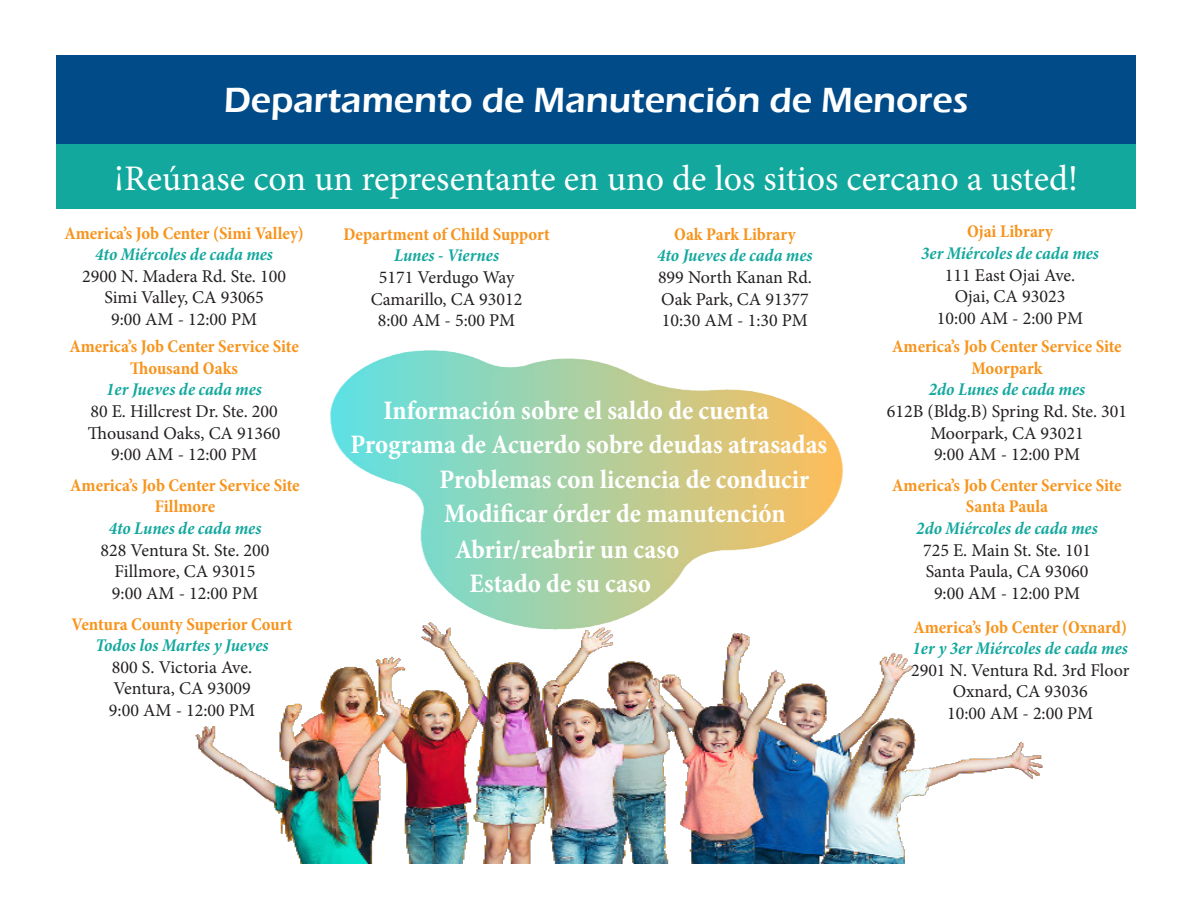
<style>
.page{position:relative;width:1188px;height:918px;background:#fff}
.page>*{position:absolute;margin:0;border:0;box-sizing:border-box;transform-origin:0 0}
.t1{font:36px "Minion Pro";color:#fff}
.t2{font:600 36px "Eras ITC";color:#fff}
.t3{font:700 condensed 27px/34.5px "Minion Pro";color:#fff;text-align:center}
.t4{font:18px/21.6px "Minion Pro";color:#231f20;text-align:center}
.t5{font:700 condensed 18px/21.6px "Minion Pro";letter-spacing:-.005em;color:#f7941d;text-align:center}
.t6{font:italic 700 condensed 18px "Minion Pro";color:#13a89e}
.s1{font-style:italic;color:#13a89e}
</style>
<div class="page">
<div style="left:56px;top:55px;width:1080px;height:90px;background:#004b88"></div>
<div style="left:56px;top:144px;width:1080px;height:65px;background:#13a89e"></div>
<img style="left:330px;top:350px;width:513px;height:245px">
<img style="left:195px;top:595px;width:848px;height:268px">
<p class="t2" style="left:224px;top:80px;width:746px">Departamento de Manutención de Menores</p>
<p class="t1" style="left:114px;top:154px;width:965px">¡Reúnase con un representante en uno de los sitios cercano a usted!</p>
<p class="t5" style="left:64px;top:222px;width:241px">America’s Job Center (Simi Valley)<br><span class="s1">4to Miércoles de cada mes</span></p>
<p class="t4" style="left:82px;top:265px;width:205px">2900 N. Madera Rd. Ste. 100</p>
<p class="t4" style="left:104px;top:287px;width:161px">Simi Valley, CA 93065<br>9:00 AM - 12:00 PM</p>
<p class="t5" style="left:69px;top:336px;width:231px">America’s Job Center Service Site</p>
<p class="t5" style="left:130px;top:357px;width:109px">Thousand Oaks</p>
<p class="t6" style="left:106px;top:377px;width:157px">1er Jueves de cada mes</p>
<p class="t4" style="left:90px;top:401px;width:189px">80 E. Hillcrest Dr. Ste. 200</p>
<p class="t4" style="left:88px;top:422px;width:194px">Thousand Oaks, CA 91360<br>9:00 AM - 12:00 PM</p>
<p class="t5" style="left:70px;top:474px;width:231px">America’s Job Center Service Site</p>
<p class="t5" style="left:155px;top:496px;width:62px">Fillmore</p>
<p class="t6" style="left:109px;top:516px;width:154px">4to Lunes de cada mes</p>
<p class="t4" style="left:101px;top:539px;width:170px">828 Ventura St. Ste. 200</p>
<p class="t4" style="left:112px;top:561px;width:148px;text-align:left">Fillmore, CA 93015<br>9:00 AM - 12:00 PM</p>
<p class="t5" style="left:72px;top:613px;width:222px">Ventura County Superior Court<br><span class="s1">Todos los Martes y Jueves</span></p>
<p class="t4" style="left:112px;top:656px;width:142px">800 S. Victoria Ave.</p>
<p class="t4" style="left:109px;top:678px;width:148px;text-align:left">Ventura, CA 93009<br>9:00 AM - 12:00 PM</p>
<p class="t5" style="left:344px;top:223px;width:208px">Department of Child Support</p>
<p class="t6" style="left:394px;top:243px;width:106px">Lunes - Viernes</p>
<p class="t4" style="left:379px;top:267px;width:137px">5171 Verdugo Way</p>
<p class="t4" style="left:371px;top:288px;width:153px">Camarillo, CA 93012<br>8:00 AM - 5:00 PM</p>
<p class="t5" style="left:674px;top:223px;width:123px">Oak Park Library</p>
<p class="t6" style="left:657px;top:243px;width:157px">4to Jueves de cada mes</p>
<p class="t4" style="left:658px;top:267px;width:155px">899 North Kanan Rd.</p>
<p class="t4" style="left:661px;top:288px;width:149px;text-align:left">Oak Park, CA 91377<br>10:30 AM - 1:30 PM</p>
<p class="t3" style="left:384px;top:393px;width:387px">Información sobre el saldo de cuenta</p>
<p class="t3" style="left:351px;top:427px;width:478px">Programa de Acuerdo sobre deudas atrasadas</p>
<p class="t3" style="left:440px;top:462px;width:372px">Problemas con licencia de conducir</p>
<p class="t3" style="left:444px;top:496px;width:343px">Modificar órder de manutención</p>
<p class="t3" style="left:455px;top:532px;width:226px">Abrir/reabrir un caso<br>Estado de su caso</p>
<p class="t5" style="left:967px;top:221px;width:88px">Ojai Library</p>
<p class="t6" style="left:921px;top:241px;width:179px">3er Miércoles de cada mes</p>
<p class="t4" style="left:945px;top:264px;width:132px">111 East Ojai Ave.</p>
<p class="t4" style="left:937px;top:286px;width:148px">Ojai, CA 93023<br>10:00 AM - 2:00 PM</p>
<p class="t5" style="left:892px;top:336px;width:231px">America’s Job Center Service Site</p>
<p class="t5" style="left:971px;top:357px;width:73px">Moorpark</p>
<p class="t6" style="left:929px;top:377px;width:158px">2do Lunes de cada mes</p>
<p class="t4" style="left:887px;top:401px;width:242px">612B (Bldg.B) Spring Rd. Ste. 301</p>
<p class="t4" style="left:930px;top:422px;width:155px;text-align:left">Moorpark, CA 93021<br>9:00 AM - 12:00 PM</p>
<p class="t5" style="left:892px;top:474px;width:231px">America’s Job Center Service Site</p>
<p class="t5" style="left:966px;top:496px;width:84px">Santa Paula</p>
<p class="t6" style="left:916px;top:516px;width:183px">2do Miércoles de cada mes</p>
<p class="t4" style="left:923px;top:539px;width:169px">725 E. Main St. Ste. 101</p>
<p class="t4" style="left:926px;top:561px;width:164px">Santa Paula, CA 93060<br>9:00 AM - 12:00 PM</p>
<p class="t5" style="left:913px;top:616px;width:217px;text-align:left">America’s Job Center (Oxnard)<br><span class="s1">1er y 3er Miércoles de cada mes</span></p>
<p class="t4" style="left:911px;top:659px;width:220px">2901 N. Ventura Rd. 3rd Floor</p>
<p class="t4" style="left:947px;top:681px;width:148px">Oxnard, CA 93036<br>10:00 AM - 2:00 PM</p>
</div>
